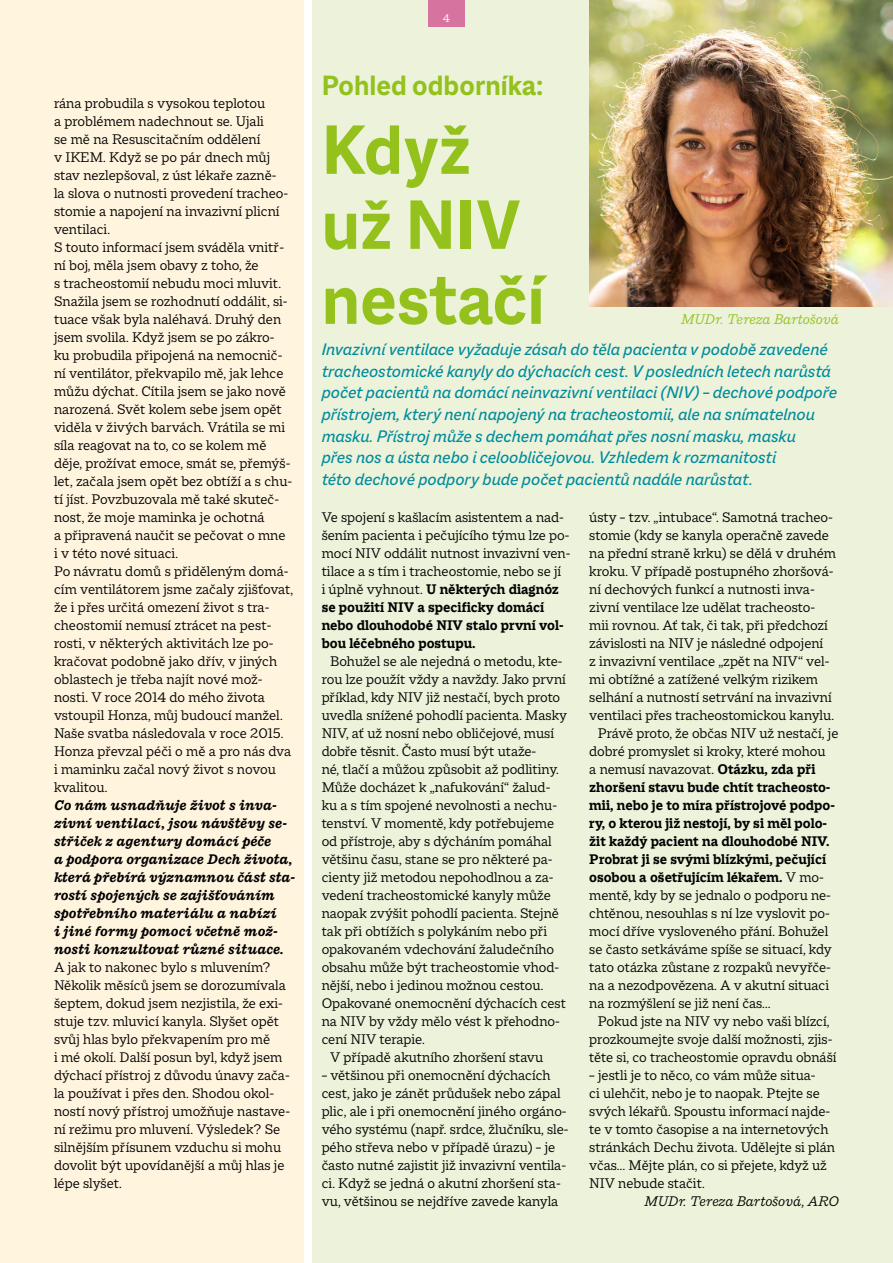
<style>
.page{position:relative;width:893px;height:1263px;background:#fff}
.page>*{position:absolute;margin:0;border:0;box-sizing:border-box;transform-origin:0 0}
.H1d{font:700 75px/75px "Macklin Sans";color:#94c11c}
.H1d-2{font:700 30px "Macklin Sans";color:#94c11c}
.perex{font:italic 18px/21.6px "Macklin Sans";letter-spacing:-.005em;color:#008b9d}
.p_odsazeni{font:15px/18px "Macklin Slab";letter-spacing:-.005em;color:#000}
.t1{font:italic 700 15px/18px "Macklin Slab";color:#000}
.t2{font:italic 15px "Macklin Slab";letter-spacing:-.01em;color:#000}
.popisek{font:italic 15px "Macklin Slab";letter-spacing:-.01em;color:#94c11c}
.t3{font:12px "Macklin Slab";color:#fff}
.s1{font-weight:700}
</style>
<div class="page">
<div style="left:313px;top:0;width:580px;height:1263px;background:#ecf3da"></div>
<div style="left:0;top:0;width:304px;height:1263px;background:#fff5df"></div>
<img style="left:589px;top:0;width:304px;height:306px">
<div style="left:428px;top:0;width:37px;height:26px;background:#d6739f"></div>
<p class="p_odsazeni" style="left:54px;top:94px;width:236px">rána probudila s vysokou teplotou<br>a problémem nadechnout se. Ujali<br>se mě na Resuscitačním oddělení<br>v IKEM. Když se po pár dnech můj stav nezlepšoval, z úst lékaře zazně&shy;la slova o nutnosti provedení tracheo&shy;stomie a napojení na invazivní plicní ventilaci.</p>
<p class="p_odsazeni" style="left:54px;top:238px;width:240px">S touto informací jsem sváděla vnitř&shy;ní boj, měla jsem obavy z toho, že<br>s tracheostomií nebudu moci mluvit.<br>Snažila jsem se rozhodnutí oddálit, si&shy;tuace však byla naléhavá. Druhý den jsem svolila. Když jsem se po zákro&shy;ku probudila připojená na nemocnič&shy;ní ventilátor, překvapilo mě, jak lehce můžu dýchat. Cítila jsem se jako nově narozená. Svět kolem sebe jsem opět viděla v živých barvách. Vrátila se mi síla reagovat na to, co se kolem mě děje, prožívat emoce, smát se, přemýš&shy;let, začala jsem opět bez obtíží a s chu&shy;tí jíst. Povzbuzovala mě také skuteč&shy;nost, že moje maminka je ochotná<br>a připravená naučit se pečovat o mne i v této nové situaci.</p>
<p class="p_odsazeni" style="left:54px;top:562px;width:241px">Po návratu domů s přiděleným domá&shy;cím ventilátorem jsme začaly zjišťovat, že i přes určitá omezení život s tra&shy;cheostomií nemusí ztrácet na pest&shy;rosti, v některých aktivitách lze po&shy;kračovat podobně jako dřív, v jiných oblastech je třeba najít nové mož&shy;nosti. V roce 2014 do mého života vstoupil Honza, můj budoucí manžel.<br>Naše svatba následovala v roce 2015.<br>Honza převzal péči o mě a pro nás dva i maminku začal nový život s novou kvalitou.</p>
<p class="t1" style="left:54px;top:796px;width:243px">Co nám usnadňuje život s inva&shy;zivní ventilací, jsou návštěvy se&shy;střiček z agentury domácí péče<br>a podpora organizace Dech života, která přebírá významnou část sta&shy;rostí spojených se zajišťováním spotřebního materiálu a nabízí<br>i jiné formy pomoci včetně mož&shy;nosti konzultovat různé situace.</p>
<p class="p_odsazeni" style="left:54px;top:958px;width:238px">A jak to nakonec bylo s mluvením?<br>Několik měsíců jsem se dorozumívala šeptem, dokud jsem nezjistila, že exi&shy;stuje tzv. mluvicí kanyla. Slyšet opět svůj hlas bylo překvapením pro mě<br>i mé okolí. Další posun byl, když jsem dýchací přístroj z důvodu únavy zača&shy;la používat i přes den. Shodou okol&shy;ností nový přístroj umožňuje nastave&shy;ní režimu pro mluvení. Výsledek? Se silnějším přísunem vzduchu si mohu dovolit být upovídanější a můj hlas je lépe slyšet.</p>
<p class="t3" style="left:443px;top:11px;width:9px">4</p>
<p class="H1d-2" style="left:322px;top:67px;width:223px">Pohled odborníka:</p>
<p class="H1d" style="left:322px;top:112px;width:225px">Když už NIV nestačí</p>
<p class="popisek" style="left:681px;top:311px;width:159px">MUDr. Tereza Bartošová</p>
<p class="perex" style="left:322px;top:338px;width:517px">Invazivní ventilace vyžaduje zásah do těla pacienta v podobě zavedené tracheostomické kanyly do dýchacích cest. V posledních letech narůstá počet pacientů na domácí neinvazivní ventilaci (NIV) – dechové podpoře přístrojem, který není napojený na tracheostomii, ale na snímatelnou masku. Přístroj může s dechem pomáhat přes nosní masku, masku<br>přes nos a ústa nebo i celoobličejovou. Vzhledem k rozmanitosti<br>této dechové podpory bude počet pacientů nadále narůstat.</p>
<p class="p_odsazeni" style="left:322px;top:508px;width:250px">Ve spojení s kašlacím asistentem a nad&shy;šením pacienta i pečujícího týmu lze po&shy;mocí NIV oddálit nutnost invazivní ven&shy;tilace a s tím i tracheostomie, nebo se jí<br>i úplně vyhnout. <span class="s1">U některých diagnóz se použití NIV a specificky domácí nebo dlouhodobé NIV stalo první vol&shy;bou léčebného postupu.</span></p>
<p class="p_odsazeni" style="left:322px;top:652px;width:247px;text-indent:9px">Bohužel se ale nejedná o metodu, kte&shy;rou lze použít vždy a navždy. Jako první příklad, kdy NIV již nestačí, bych proto uvedla snížené pohodlí pacienta. Masky NIV, ať už nosní nebo obličejové, musí dobře těsnit. Často musí být utaže-<br>né, tlačí a můžou způsobit až podlitiny.<br>Může docházet k „nafukování“ žalud&shy;ku a s tím spojené nevolnosti a nechu&shy;tenství. V momentě, kdy potřebujeme od přístroje, aby s dýcháním pomáhal většinu času, stane se pro některé pa&shy;cienty již metodou nepohodlnou a za&shy;vedení tracheostomické kanyly může naopak zvýšit pohodlí pacienta. Stejně tak při obtížích s polykáním nebo při opakovaném vdechování žaludečního obsahu může být tracheostomie vhod&shy;nější, nebo i jedinou možnou cestou.<br>Opakované onemocnění dýchacích cest na NIV by vždy mělo vést k přehodno&shy;cení NIV terapie.</p>
<p class="p_odsazeni" style="left:330px;top:1048px;width:215px">V případě akutního zhoršení stavu</p>
<p class="p_odsazeni" style="left:322px;top:1066px;width:248px">– většinou při onemocnění dýchacích cest, jako je zánět průdušek nebo zápal plic, ale i při onemocnění jiného orgáno&shy;vého systému (např. srdce, žlučníku, sle&shy;pého střeva nebo v případě úrazu) – je často nutné zajistit již invazivní ventila&shy;ci. Když se jedná o akutní zhoršení sta&shy;vu, většinou se nejdříve zavede kanyla</p>
<p class="p_odsazeni" style="left:589px;top:508px;width:248px">ústy – tzv. „intubace“. Samotná tracheo&shy;stomie (kdy se kanyla operačně zavede na přední straně krku) se dělá v druhém kroku. V případě postupného zhoršová&shy;ní dechových funkcí a nutnosti inva&shy;zivní ventilace lze udělat tracheosto&shy;mii rovnou. Ať tak, či tak, při předchozí závislosti na NIV je následné odpojení<br>z invazivní ventilace „zpět na NIV“ vel&shy;mi obtížné a zatížené velkým rizikem selhání a nutností setrvání na invazivní ventilaci přes tracheostomickou kanylu.</p>
<p class="p_odsazeni" style="left:589px;top:724px;width:251px;text-indent:9px">Právě proto, že občas NIV už nestačí, je dobré promyslet si kroky, které mohou<br>a nemusí navazovat. <span class="s1">Otázku, zda při zhoršení stavu bude chtít tracheosto&shy;mii, nebo je to míra přístrojové podpo&shy;ry, o kterou již nestojí, by si měl polo&shy;žit každý pacient na dlouhodobé NIV.<br>Probrat ji se svými blízkými, pečující osobou a ošetřujícím lékařem.</span> V mo&shy;mentě, kdy by se jednalo o podporu ne&shy;chtěnou, nesouhlas s ní lze vyslovit po&shy;mocí dříve vysloveného přání. Bohužel se často setkáváme spíše se situací, kdy tato otázka zůstane z rozpaků nevyřče&shy;na a nezodpovězena. A v akutní situaci na rozmýšlení se již není čas…</p>
<p class="p_odsazeni" style="left:589px;top:1012px;width:249px;text-align:center">Pokud jste na NIV vy nebo vaši blízcí, prozkoumejte svoje další možnosti, zjis&shy;těte si, co tracheostomie opravdu obnáší</p>
<p class="p_odsazeni" style="left:589px;top:1066px;width:247px">– jestli je to něco, co vám může situa-<br>ci ulehčit, nebo je to naopak. Ptejte se svých lékařů. Spoustu informací najde&shy;te v tomto časopise a na internetových stránkách Dechu života. Udělejte si plán včas… Mějte plán, co si přejete, když už NIV nebude stačit.</p>
<p class="t2" style="left:644px;top:1193px;width:196px">MUDr. Tereza Bartošová, ARO</p>
</div>
